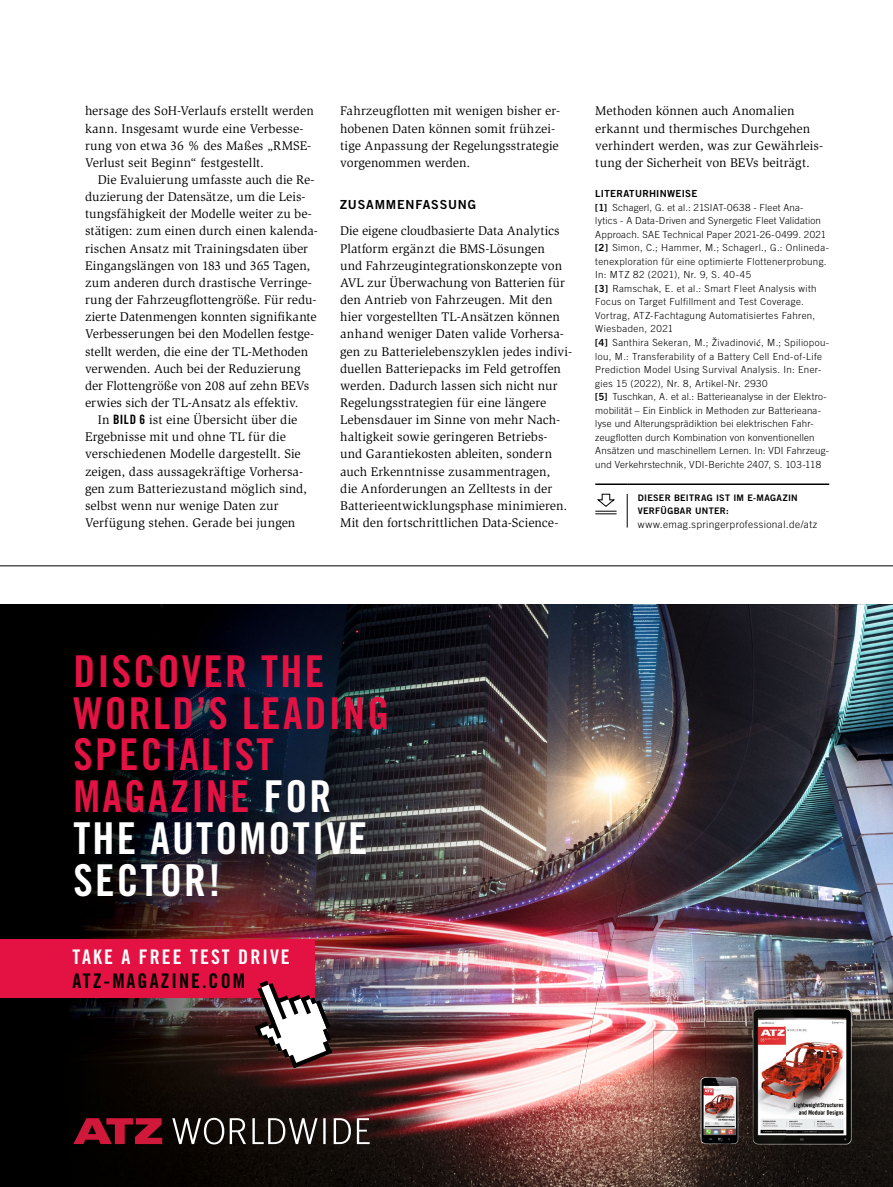
<style>
.page{position:relative;width:893px;height:1187px;background:#fff}
.page>*{position:absolute;margin:0;border:0;box-sizing:border-box;transform-origin:0 0}
.t1{font:43.95px/41.7px "Trade Gothic LT Std Bd Cn 202";letter-spacing:.05em;color:#e31243}
.t2{font:20.1px/23.4px "Trade Gothic LT Std Bd Cn 202";letter-spacing:.1em;color:#fff}
.Para_Indent{font:12.9px/17.1px "Slimbach Std";letter-spacing:.005em;color:#000}
.Para_x{font:12.9px/17.1px "Slimbach Std";letter-spacing:.005em;color:#000}
.SectionHeading_1_x{font:12.45px "Trade Gothic LT Std Bd 2";letter-spacing:.065em;color:#000}
.NoXMl_Link_Para{font:300 10.2px "Trade Gothic LT Std";letter-spacing:.04em;color:#000}
.t3{font:300 9.75px/13.5px "Trade Gothic LT Std";letter-spacing:.03em;color:#000}
.SectionHeading_1_Bib{font:9.75px "Trade Gothic LT Std Bd 2";letter-spacing:.025em;color:#000}
.NoXML_Link_Title{font:9px/13.5px "Trade Gothic LT Std Bd 2";letter-spacing:.035em;color:#000}
.s1{font-family:"Trade Gothic LT Std Bd Cn 20"}
.s2{font-family:"Trade Gothic LT Std Bd 2";font-weight:400}
.s3{font-family:"STIX";font-weight:400}
.s4{color:#fff}
.s5{color:#000}
</style>
<div class="page">
<hr style="left:595px;top:483px;width:32px;height:2px;background:#000">
<hr style="left:627px;top:483px;width:202px;height:2px;background:#000">
<hr style="left:627px;top:494px;width:1px;height:33px;background:#000">
<svg style="left:595px;top:494px;width:22px;height:20px"></svg>
<hr style="left:0;top:565px;width:893px;height:1px;background:#000">
<img style="left:587px;top:604px;width:306px;height:582px">
<img style="left:0;top:604px;width:714px;height:139px">
<img style="left:0;top:742px;width:617px;height:306px">
<img style="left:616px;top:742px;width:52px;height:179px">
<img style="left:0;top:1047px;width:587px;height:139px">
<div style="left:0;top:939px;width:315px;height:58px;background:#e31243"></div>
<img style="left:654px;top:1030px;width:131px;height:156px">
<img style="left:700px;top:1070px;width:38px;height:76px">
<img style="left:705px;top:961px;width:188px;height:45px">
<img style="left:705px;top:1005px;width:79px;height:25px">
<img style="left:851px;top:1006px;width:42px;height:180px">
<div style="left:785px;top:1146px;width:66px;height:40px;background:#15110d"></div>
<img style="left:784px;top:1005px;width:72px;height:141px">
<img style="left:748px;top:1030px;width:37px;height:116px">
<svg style="left:250px;top:977px;width:87px;height:95px"></svg>
<svg style="left:73px;top:1118px;width:89px;height:25px;background:#810f23"></svg>
<svg style="left:172px;top:1117px;width:198px;height:27px;background:#4c4644"></svg>
<p class="Para_Indent" style="left:85px;top:103px;width:230px">hersage des SoH-Verlaufs erstellt werden kann. Insgesamt wurde eine Verbesse&shy;rung von etwa 36 % des Maßes „RMSE-Verlust seit Beginn“ festgestellt.</p>
<p class="Para_Indent" style="left:85px;top:171px;width:234px;text-indent:13px">Die Evaluierung umfasste auch die Re&shy;duzierung der Datensätze, um die Leis&shy;tungsfähigkeit der Modelle weiter zu be&shy;stätigen: zum einen durch einen kalenda&shy;rischen Ansatz mit Trainingsdaten über Eingangslängen von 183 und 365 Tagen, zum anderen durch drastische Verringe&shy;rung der Fahrzeugflottengröße. Für redu&shy;zierte Datenmengen konnten signifikante Verbesserungen bei den Modellen festge&shy;stellt werden, die eine der TL-Methoden verwenden. Auch bei der Reduzierung der Flottengröße von 208 auf zehn BEVs erwies sich der TL-Ansatz als effektiv.</p>
<p class="Para_Indent" style="left:85px;top:411px;width:223px;text-indent:13px">In <span class="s1">BILD 6</span> ist eine Übersicht über die Ergebnisse mit und ohne TL für die verschiedenen Modelle dargestellt. Sie zeigen, dass aussagekräftige Vorhersa&shy;gen zum Batteriezustand möglich sind, selbst wenn nur wenige Daten zur Verfügung stehen. Gerade bei jungen</p>
<p class="Para_Indent" style="left:340px;top:103px;width:222px">Fahrzeugflotten mit wenigen bisher er&shy;hobenen Daten können somit frühzei&shy;tige Anpassung der Regelungsstrategie vorgenommen werden.</p>
<p class="SectionHeading_1_x" style="left:340px;top:196px;width:138px">ZUSAMMENFASSUNG</p>
<p class="Para_x" style="left:340px;top:223px;width:233px">Die eigene cloudbasierte Data Analytics Platform ergänzt die BMS-Lösungen<br>und Fahrzeugintegrationskonzepte von AVL zur Überwachung von Batterien für den Antrieb von Fahrzeugen. Mit den hier vorgestellten TL-Ansätzen können anhand weniger Daten valide Vorhersa&shy;gen zu Batterielebenszyklen jedes indivi&shy;duellen Batteriepacks im Feld getroffen werden. Dadurch lassen sich nicht nur Regelungsstrategien für eine längere Lebensdauer im Sinne von mehr Nach&shy;haltigkeit sowie geringeren Betriebs-<br>und Garantiekosten ableiten, sondern auch Erkenntnisse zusammentragen,<br>die Anforderungen an Zelltests in der Batterieentwicklungsphase minimieren.<br>Mit den fortschrittlichen Data-Science-</p>
<p class="Para_x" style="left:595px;top:103px;width:229px">Methoden können auch Anomalien erkannt und thermisches Durchgehen verhindert werden, was zur Gewährleis&shy;tung der Sicherheit von BEVs beiträgt.</p>
<p class="SectionHeading_1_Bib" style="left:595px;top:188px;width:13px">LITERAT</p>
<p class="SectionHeading_1_Bib" style="left:635px;top:188px;width:63px">URHI NWEISE</p>
<p class="t3" style="left:595px;top:200px;width:232px"><span class="s2">[1]</span> Schagerl, G. et al.: 21SIAT-0638 - Fleet Ana&shy;lytics - A Data-Driven and Synergetic Fleet Validation<br>Approach. SAE Technical Paper 2021-26-0499. 2021</p>
<p class="t3" style="left:595px;top:241px;width:235px"><span class="s2">[2]</span> Simon, C.; Hammer, M.; Schagerl., G.: Onlineda&shy;tenexploration für eine optimierte Flottenerprobung.<br>In: MTZ 82 (2021), Nr. 9, S. 40-45</p>
<p class="t3" style="left:595px;top:281px;width:223px"><span class="s2">[3]</span> Ramschak, E. et al.: Smart Fleet Analysis with Focus on Target Fulfillment and Test Coverage.<br>Vortrag, ATZ-Fachtagung Automatisiertes Fahren, Wiesbaden, 2021</p>
<p class="t3" style="left:595px;top:335px;width:235px"><span class="s2">[4]</span> Santhira Sekeran, M.; Živadinovi<span class="s3">ć</span>, M.; Spiliopou&shy;lou, M.: Transferability of a Battery Cell End-of-Life Prediction Model Using Survival Analysis. In: Ener&shy;gies 15 (2022), Nr. 8, Artikel-Nr. 2930</p>
<p class="t3" style="left:595px;top:389px;width:235px"><span class="s2">[5]</span> Tuschkan, A. et al.: Batterieanalyse in der Elektro&shy;mobilität – Ein Einblick in Methoden zur Batterieana&shy;lyse und Alterungsprädiktion bei elektrischen Fahr&shy;zeugflotten durch Kombination von konventionellen Ansätzen und maschinellem Lernen. In: VDI Fahrzeug&shy;und Verkehrstechnik, VDI-Berichte 2407, S. 103-118</p>
<p class="NoXML_Link_Title" style="left:638px;top:490px;width:49px">DIESER BEITRA</p>
<p class="NoXML_Link_Title" style="left:638px;top:490px;width:161px;text-indent:69px">G IST IM E-MAGAZIN<br>VERFÜGBAR UNTER</p>
<p class="NoXML_Link_Title" style="left:726px;top:504px;width:4px">:</p>
<p class="NoXMl_Link_Para" style="left:638px;top:518px;width:181px">www.emag.springerprofessional.de/atz</p>
<p class="t1" style="left:73px;top:650px;width:317px">DISCOVER THE<br>WORLD’S LEADING<br>SPECIALIST<br>MAGAZINE <span class="s4">FOR<br>THE AUTOMOTIVE<br>SECTOR!</span></p>
<p class="t2" style="left:73px;top:945px;width:219px">TAKE A FREE TEST DRIVE<br><span class="s5">ATZ-MAGAZINE.COM</span></p>
</div>
